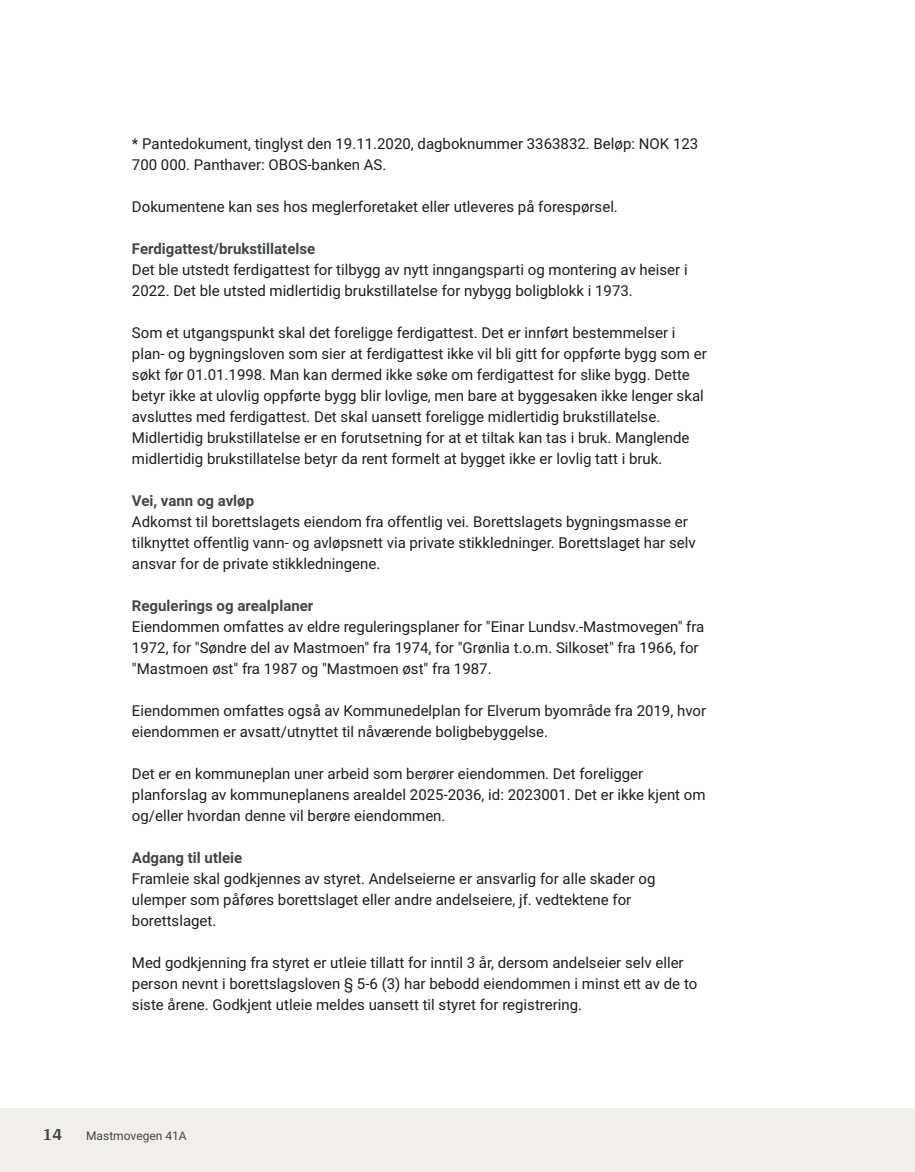
<style>
.page{position:relative;width:915px;height:1172px;background:#fff}
.page>*{position:absolute;margin:0;border:0;box-sizing:border-box;transform-origin:0 0}
.t1{font:700 18px "Arya";color:#414749}
.t2{font:15px/21px "Roboto Vitec";color:#1d1d1b}
.t3{font:700 15px "Roboto Vitec";color:#414749}
.t4{font:12px "Roboto Vitec";color:#414749}
</style>
<div class="page">
<div style="left:0;top:1108px;width:914px;height:64px;background:#f2eeea"></div>
<p class="t2" style="left:132px;top:132px;width:567px">* Pantedokument, tinglyst den 19.11.2020, dagboknummer 3363832. Beløp: NOK 123<br>700 000. Panthaver: OBOS‑banken AS.</p>
<p class="t2" style="left:132px;top:195px;width:487px">Dokumentene kan ses hos meglerforetaket eller utleveres på forespørsel.</p>
<p class="t3" style="left:132px;top:238px;width:185px">Ferdigattest/brukstillatelse</p>
<p class="t2" style="left:132px;top:258px;width:557px">Det ble utstedt ferdigattest for tilbygg av nytt inngangsparti og montering av heiser i<br>2022. Det ble utsted midlertidig brukstillatelse for nybygg boligblokk i 1973.</p>
<p class="t2" style="left:132px;top:321px;width:576px">Som et utgangspunkt skal det foreligge ferdigattest. Det er innført bestemmelser i plan‑ og bygningsloven som sier at ferdigattest ikke vil bli gitt for oppførte bygg som er søkt før 01.01.1998. Man kan dermed ikke søke om ferdigattest for slike bygg. Dette betyr ikke at ulovlig oppførte bygg blir lovlige, men bare at byggesaken ikke lenger skal avsluttes med ferdigattest. Det skal uansett foreligge midlertidig brukstillatelse.<br>Midlertidig brukstillatelse er en forutsetning for at et tiltak kan tas i bruk. Manglende midlertidig brukstillatelse betyr da rent formelt at bygget ikke er lovlig tatt i bruk.</p>
<p class="t3" style="left:132px;top:490px;width:124px">Vei, vann og avløp</p>
<p class="t2" style="left:132px;top:510px;width:565px">Adkomst til borettslagets eiendom fra offentlig vei. Borettslagets bygningsmasse er tilknyttet offentlig vann‑ og avløpsnett via private stikkledninger. Borettslaget har selv ansvar for de private stikkledningene.</p>
<p class="t3" style="left:132px;top:595px;width:183px">Regulerings og arealplaner</p>
<p class="t2" style="left:132px;top:615px;width:574px">Eiendommen omfattes av eldre reguleringsplaner for "Einar Lundsv.‑Mastmovegen" fra<br>1972, for "Søndre del av Mastmoen" fra 1974, for "Grønlia t.o.m. Silkoset" fra 1966, for "Mastmoen øst" fra 1987 og "Mastmoen øst" fra 1987.</p>
<p class="t2" style="left:132px;top:699px;width:575px">Eiendommen omfattes også av Kommunedelplan for Elverum byområde fra 2019, hvor eiendommen er avsatt/utnyttet til nåværende boligbebyggelse.</p>
<p class="t2" style="left:132px;top:762px;width:575px">Det er en kommuneplan uner arbeid som berører eiendommen. Det foreligger planforslag av kommuneplanens arealdel 2025‑2036, id: 2023001. Det er ikke kjent om og/eller hvordan denne vil berøre eiendommen.</p>
<p class="t3" style="left:132px;top:847px;width:112px">Adgang til utleie</p>
<p class="t2" style="left:132px;top:867px;width:525px">Framleie skal godkjennes av styret. Andelseierne er ansvarlig for alle skader og ulemper som påføres borettslaget eller andre andelseiere, jf. vedtektene for borettslaget.</p>
<p class="t2" style="left:132px;top:951px;width:566px">Med godkjenning fra styret er utleie tillatt for inntil 3 år, dersom andelseier selv eller person nevnt i borettslagsloven § 5‑6 (3) har bebodd eiendommen i minst ett av de to siste årene. Godkjent utleie meldes uansett til styret for registrering.</p>
<p class="t1" style="left:43px;top:1123px;width:21px">14</p>
<p class="t4" style="left:86px;top:1127px;width:102px">Mastmovegen 41A</p>
</div>
